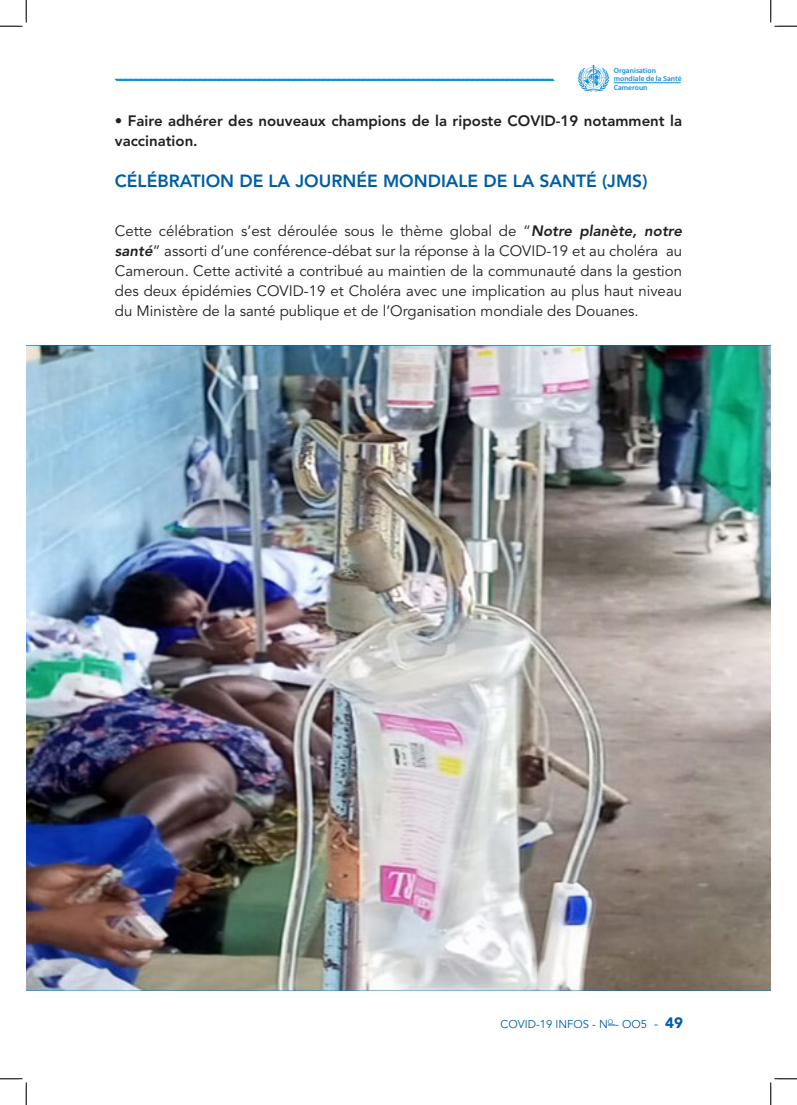
<style>
.page{position:relative;width:797px;height:1105px;background:#fff}
.page>*{position:absolute;margin:0;border:0;box-sizing:border-box;transform-origin:0 0}
.t1{font:800 17.5px "Avenir LT Std";color:#005da4}
.t2{font:15px/20px "Avenir LT Std";color:#231f20;text-align:justify}
.t3{font:800 15px/20px "Avenir LT Std";color:#231f20}
.t4{font:11.25px "Avenir LT Std";color:#005da4}
.t5{font:600 7.5px/7.5px "Myriad Pro";color:#198dd3}
.s1{font-weight:800;font-style:italic}
.s2{font-size:12.5px}
.s3{font-weight:900;font-size:15px}
</style>
<div class="page">
<svg style="left:114px;top:78px;width:441px;height:4px;background:#79bce5"></svg>
<img style="left:578px;top:65px;width:31px;height:27px">
<hr style="left:613px;top:82px;width:67px;height:1px;background:#198dd3">
<img style="left:26px;top:345px;width:744px;height:645px">
<svg style="left:0;top:0;width:27px;height:27px"></svg>
<svg style="left:0;top:1078px;width:27px;height:27px"></svg>
<svg style="left:770px;top:0;width:27px;height:27px"></svg>
<svg style="left:770px;top:1078px;width:27px;height:27px"></svg>
<p class="t5" style="left:613px;top:67px;width:69px">Organisation mondiale de la Santé</p>
<p class="t5" style="left:613px;top:84px;width:35px">Cameroun</p>
<p class="t3" style="left:115px;top:111px;width:568px">• Faire adhérer des nouveaux champions de la riposte COVID-19 notamment la vaccination.</p>
<p class="t1" style="left:115px;top:171px;width:534px">CÉLÉBRATION DE LA JOURNÉE MONDIALE DE LA SANTÉ (JMS)</p>
<p class="t2" style="left:115px;top:221px;width:569px">Cette célébration s’est déroulée sous le thème global de “<span class="s1">Notre planète, notre santé</span>” assorti d’une conférence-débat sur la réponse à la COVID-19 et au choléra au Cameroun. Cette activité a contribué au maintien de la communauté dans la gestion des deux épidémies COVID-19 et Choléra avec une implication au plus haut niveau du Ministère de la santé publique et de l’Organisation mondiale des Douanes.</p>
<p class="t4" style="left:500px;top:1018px;width:184px">COVID-19 INFOS - N<sup>O</sup> - OO5 <span class="s2">-</span> <span class="s3">49</span></p>
</div>
